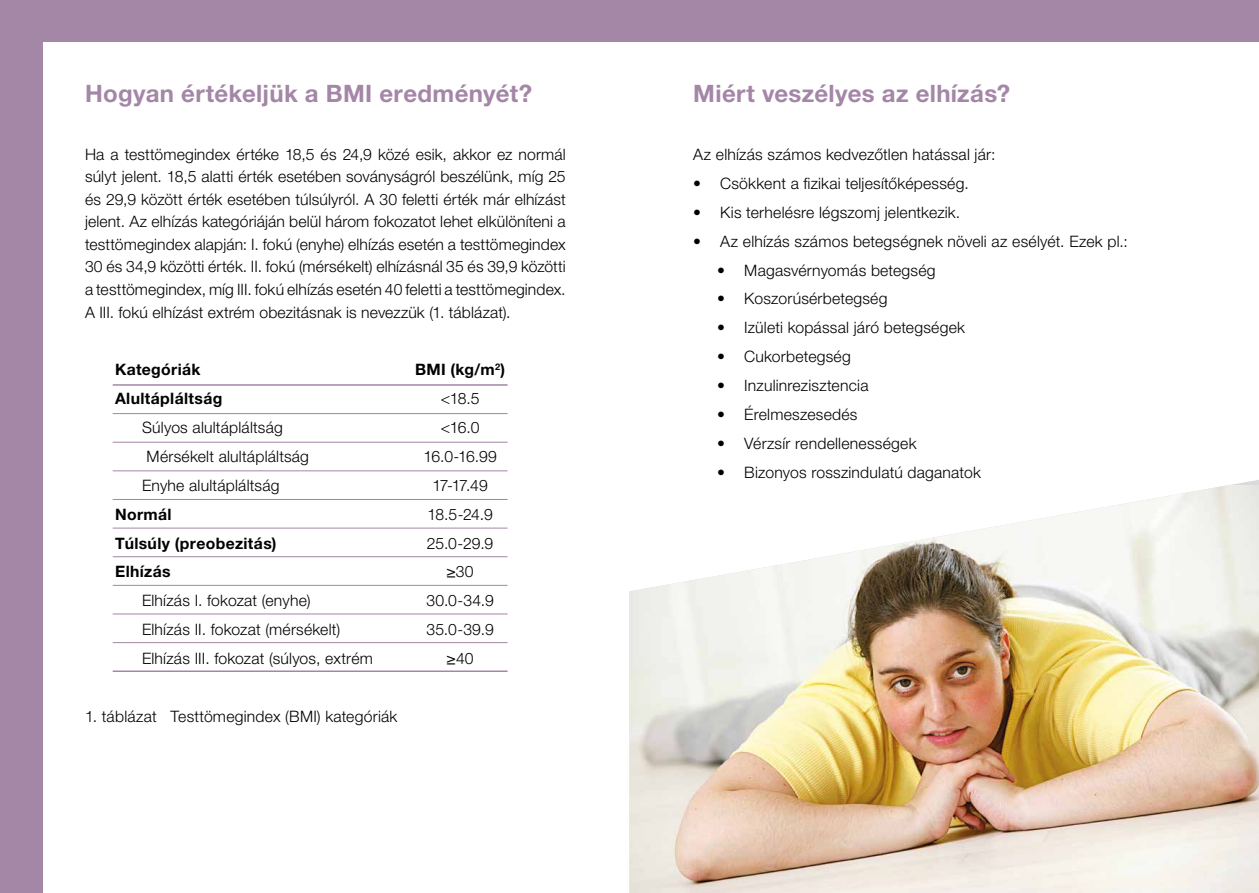
<style>
.page{position:relative;width:1259px;height:893px;background:#fff}
.page>*{position:absolute;margin:0;border:0;box-sizing:border-box;transform-origin:0 0}
.t1{font:700 24px "Helvetica Neue LT Pro";letter-spacing:.015em;color:#a486a7}
.t2{font:300 15.75px/22.5px "Helvetica Neue LT Pro";letter-spacing:.015em;color:#000;text-align:justify}
.t3{font:700 15.75px "Helvetica Neue LT Pro";letter-spacing:.02em;color:#000}
</style>
<div class="page">
<div style="left:0;top:0;width:43px;height:893px;background:#a486a7"></div>
<div style="left:0;top:0;width:1259px;height:42px;background:#a486a7"></div>
<img style="left:629px;top:485px;width:630px;height:408px">
<hr style="left:113px;top:384px;width:394px;height:2px;background:#a486a7">
<hr style="left:113px;top:670px;width:394px;height:2px;background:#a486a7">
<hr style="left:113px;top:413px;width:394px;height:1px;background:#a486a7">
<hr style="left:113px;top:470px;width:394px;height:1px;background:#a486a7">
<hr style="left:113px;top:499px;width:394px;height:1px;background:#a486a7">
<hr style="left:113px;top:528px;width:394px;height:1px;background:#a486a7">
<hr style="left:113px;top:556px;width:394px;height:1px;background:#a486a7">
<hr style="left:113px;top:585px;width:394px;height:1px;background:#a486a7">
<hr style="left:113px;top:614px;width:394px;height:1px;background:#a486a7">
<hr style="left:113px;top:642px;width:394px;height:1px;background:#a486a7">
<hr style="left:113px;top:442px;width:394px;height:1px;background:#a486a7">
<h1 class="t1" style="left:85px;top:79px;width:448px">Hogyan értékeljük a BMI eredményét?</h1>
<p class="t2" style="left:85px;top:143px;width:482px">Ha a testtömegindex értéke 18,5 és 24,9 közé esik, akkor ez normál súlyt jelent. 18,5 alatti érték esetében soványságról beszélünk, míg 25 és 29,9 között érték esetében túlsúlyról. A 30 feletti érték már elhízást jelent. Az elhízás kategóriáján belül három fokozatot lehet elkülöníteni a testtömegindex alapján: I. fokú (enyhe) elhízás esetén a testtömegindex 30 és 34,9 közötti érték. II. fokú (mérsékelt) elhízásnál 35 és 39,9 közötti a testtömegindex, míg III. fokú elhízás esetén 40 feletti a testtömegindex.<br>A III. fokú elhízást extrém obezitásnak is nevezzük (1. táblázat).</p>
<p class="t3" style="left:115px;top:360px;width:87px">Kategóriák</p>
<p class="t3" style="left:415px;top:360px;width:91px">BMI (kg/m<sup>2</sup>)</p>
<p class="t3" style="left:115px;top:389px;width:109px">Alultápláltság</p>
<p class="t2" style="left:441px;top:387px;width:40px">&lt;18.5</p>
<p class="t2" style="left:142px;top:416px;width:142px">Súlyos alultápláltság</p>
<p class="t2" style="left:441px;top:416px;width:40px">&lt;16.0</p>
<p class="t2" style="left:147px;top:445px;width:164px">Mérsékelt alultápláltság</p>
<p class="t2" style="left:423px;top:445px;width:75px">16.0-16.99</p>
<p class="t2" style="left:142px;top:474px;width:139px">Enyhe alultápláltság</p>
<p class="t2" style="left:432px;top:474px;width:57px">17-17.49</p>
<p class="t3" style="left:115px;top:504px;width:58px">Normál</p>
<p class="t2" style="left:427px;top:502px;width:67px">18.5-24.9</p>
<p class="t3" style="left:115px;top:533px;width:163px">Túlsúly (preobezitás)</p>
<p class="t2" style="left:427px;top:531px;width:68px">25.0-29.9</p>
<p class="t3" style="left:115px;top:562px;width:57px">Elhízás</p>
<p class="t2" style="left:446px;top:560px;width:29px">≥30</p>
<p class="t2" style="left:142px;top:589px;width:170px">Elhízás I. fokozat (enyhe)</p>
<p class="t2" style="left:426px;top:589px;width:69px">30.0-34.9</p>
<p class="t2" style="left:142px;top:618px;width:200px">Elhízás II. fokozat (mérsékelt)</p>
<p class="t2" style="left:426px;top:618px;width:69px">35.0-39.9</p>
<p class="t2" style="left:142px;top:647px;width:232px">Elhízás III. fokozat (súlyos, extrém</p>
<p class="t2" style="left:446px;top:647px;width:29px">≥40</p>
<p class="t2" style="left:85px;top:705px;width:314px">1. táblázat Testtömegindex (BMI) kategóriák</p>
<h1 class="t1" style="left:693px;top:79px;width:318px">Miért veszélyes az elhízás?</h1>
<p class="t2" style="left:693px;top:143px;width:304px">Az elhízás számos kedvezőtlen hatással jár:</p>
<p class="t2" style="left:693px;top:172px;width:277px">• Csökkent a fizikai teljesítőképesség.</p>
<p class="t2" style="left:693px;top:201px;width:268px">• Kis terhelésre légszomj jelentkezik.</p>
<p class="t2" style="left:693px;top:229px;width:436px">• Az elhízás számos betegségnek növeli az esélyét. Ezek pl.:</p>
<p class="t2" style="left:717px;top:258px;width:220px">• Magasvérnyomás betegség</p>
<p class="t2" style="left:717px;top:287px;width:172px">• Koszorúsérbetegség</p>
<p class="t2" style="left:717px;top:316px;width:249px">• Izületi kopással járó betegségek</p>
<p class="t2" style="left:717px;top:345px;width:135px">• Cukorbetegség</p>
<p class="t2" style="left:717px;top:374px;width:153px">• Inzulinrezisztencia</p>
<p class="t2" style="left:717px;top:403px;width:142px">• Érelmeszesedés</p>
<p class="t2" style="left:717px;top:432px;width:201px">• Vérzsír rendellenességek</p>
<p class="t2" style="left:717px;top:460px;width:265px">• Bizonyos rosszindulatú daganatok</p>
</div>
